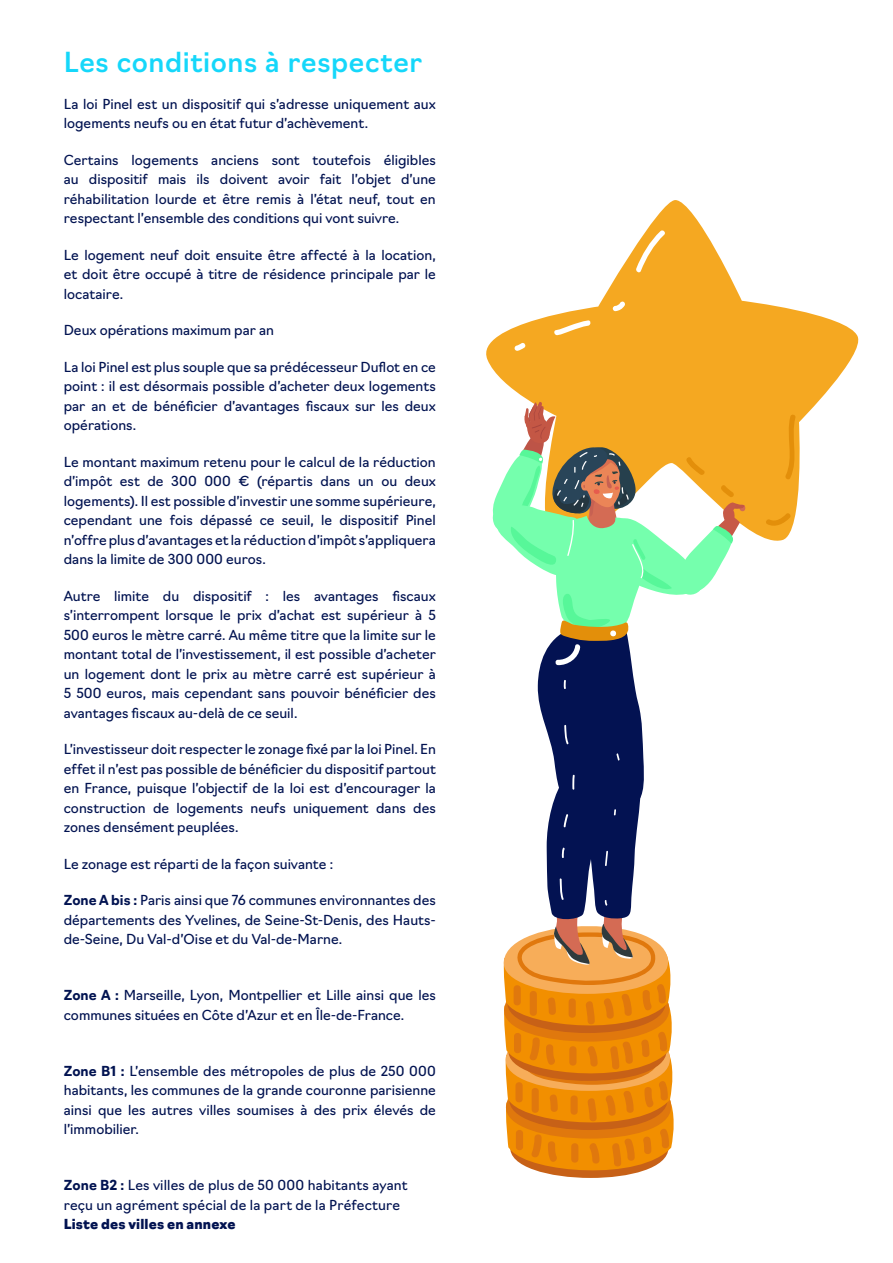
<style>
.page{position:relative;width:893px;height:1263px;background:#fff}
.page>*{position:absolute;margin:0;border:0;box-sizing:border-box;transform-origin:0 0}
.Body_Text{font:500 27px "Navigo";letter-spacing:.025em;color:#15d7fa}
.Texte_classique{font:13.5px/19.5px "Navigo";color:#021351;text-align:justify}
.t1{font:900 13.5px "Navigo";letter-spacing:.015em;color:#021351}
.s1{font-weight:700}
</style>
<div class="page">
<svg style="left:486px;top:200px;width:373px;height:341px"></svg>
<svg style="left:764px;top:512px;width:28px;height:16px"></svg>
<svg style="left:784px;top:413px;width:15px;height:68px"></svg>
<svg style="left:553px;top:320px;width:38px;height:16px"></svg>
<svg style="left:613px;top:301px;width:12px;height:10px"></svg>
<svg style="left:635px;top:229px;width:32px;height:45px"></svg>
<svg style="left:514px;top:341px;width:13px;height:10px"></svg>
<svg style="left:491px;top:402px;width:255px;height:776px"></svg>
<p class="Body_Text" style="left:64px;top:41px;width:360px">Les conditions à respecter</p>
<p class="Texte_classique" style="left:64px;top:93px;width:373px">La loi Pinel est un dispositif qui s’adresse uniquement aux logements neufs ou en état futur d’achèvement.</p>
<p class="Texte_classique" style="left:64px;top:149px;width:374px">Certains logements anciens sont toutefois éligibles au dispositif mais ils doivent avoir fait l’objet d’une réhabilitation lourde et être remis à l’état neuf, tout en respectant l’ensemble des conditions qui vont suivre.</p>
<p class="Texte_classique" style="left:64px;top:244px;width:374px">Le logement neuf doit ensuite être affecté à la location, et doit être occupé à titre de résidence principale par le locataire.</p>
<p class="Texte_classique" style="left:64px;top:319px;width:212px">Deux opérations maximum par an</p>
<p class="Texte_classique" style="left:64px;top:356px;width:374px">La loi Pinel est plus souple que sa prédécesseur Duflot en ce point : il est désormais possible d’acheter deux logements par an et de bénéficier d’avantages fiscaux sur les deux opérations.</p>
<p class="Texte_classique" style="left:64px;top:451px;width:374px">Le montant maximum retenu pour le calcul de la réduction d’impôt est de 300 000 € (répartis dans un ou deux logements). Il est possible d’investir une somme supérieure, cependant une fois dépassé ce seuil, le dispositif Pinel n’offre plus d’avantages et la réduction d’impôt s’appliquera dans la limite de 300 000 euros.</p>
<p class="Texte_classique" style="left:64px;top:585px;width:374px">Autre limite du dispositif : les avantages fiscaux s’interrompent lorsque le prix d’achat est supérieur à 5<br>500 euros le mètre carré. Au même titre que la limite sur le montant total de l’investissement, il est possible d’acheter un logement dont le prix au mètre carré est supérieur à 5 500 euros, mais cependant sans pouvoir bénéficier des avantages fiscaux au-delà de ce seuil.</p>
<p class="Texte_classique" style="left:64px;top:738px;width:374px">L’investisseur doit respecter le zonage fixé par la loi Pinel. En effet il n’est pas possible de bénéficier du dispositif partout en France, puisque l’objectif de la loi est d’encourager la construction de logements neufs uniquement dans des zones densément peuplées.</p>
<p class="Texte_classique" style="left:64px;top:853px;width:271px">Le zonage est réparti de la façon suivante :</p>
<p class="Texte_classique" style="left:64px;top:889px;width:374px"><span class="s1">Zone A bis :</span> Paris ainsi que 76 communes environnantes des départements des Yvelines, de Seine-St-Denis, des Hauts&shy;de-Seine, Du Val-d’Oise et du Val-de-Marne.</p>
<p class="Texte_classique" style="left:64px;top:984px;width:374px"><span class="s1">Zone A :</span> Marseille, Lyon, Montpellier et Lille ainsi que les communes situées en Côte d’Azur et en Île-de-France.</p>
<p class="Texte_classique" style="left:64px;top:1060px;width:374px"><span class="s1">Zone B1 :</span> L’ensemble des métropoles de plus de 250 000 habitants, les communes de la grande couronne parisienne ainsi que les autres villes soumises à des prix élevés de l’immobilier.</p>
<p class="Texte_classique" style="left:64px;top:1174px;width:345px"><span class="s1">Zone B2 :</span> Les villes de plus de 50 000 habitants ayant reçu un agrément spécial de la part de la Préfecture</p>
<p class="t1" style="left:64px;top:1214px;width:173px">Liste des villes en annexe</p>
</div>
